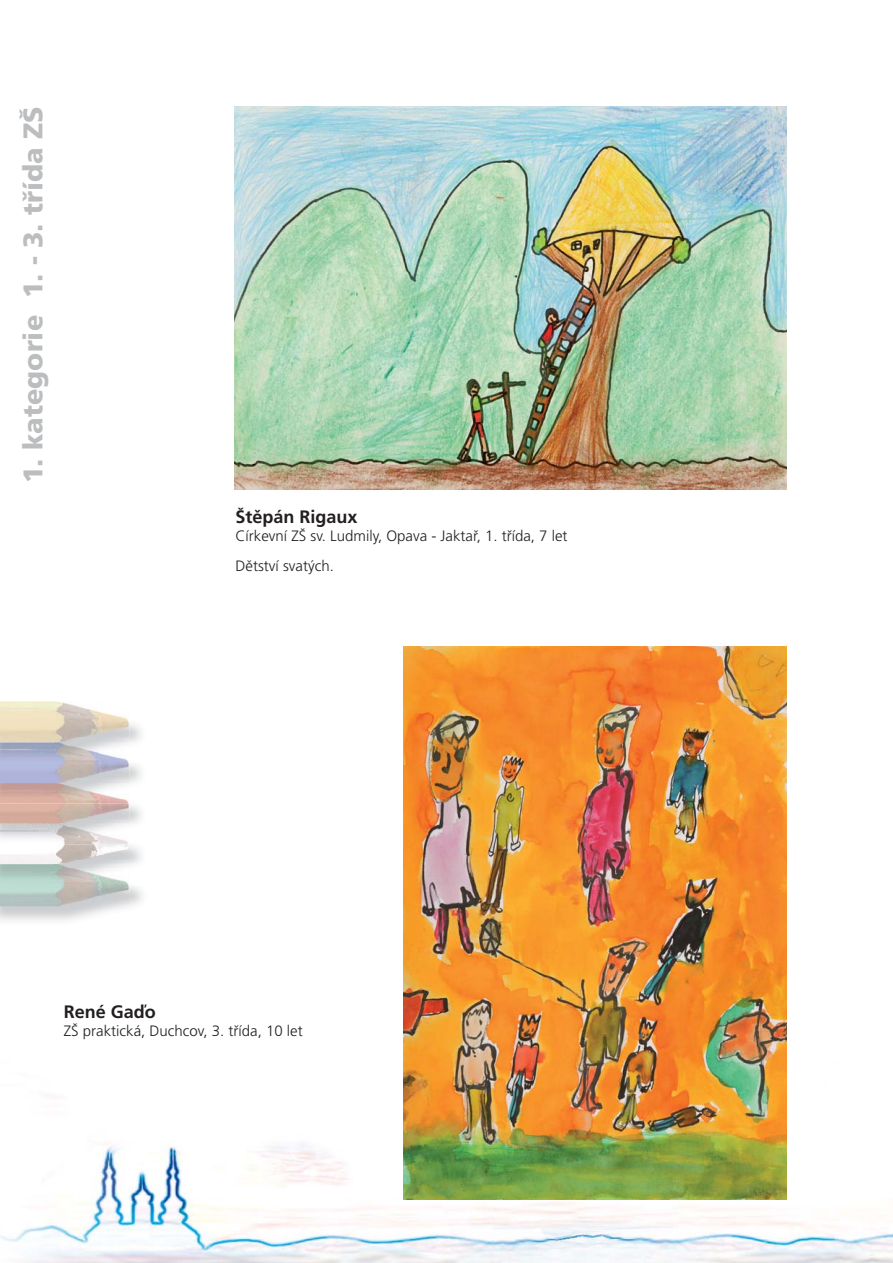
<style>
.page{position:relative;width:893px;height:1263px;background:#fff}
.page>*{position:absolute;margin:0;border:0;box-sizing:border-box;transform-origin:0 0}
.t1{font:900 27px "Frutiger CE";color:#bbbdbf}
.t2{font:700 18px "Frutiger CE";color:#231f20}
.t3{font:300 15px/30px "Frutiger CE";color:#231f20}
</style>
<div class="page">
<img style="left:0;top:863px;width:893px;height:400px">
<img style="left:0;top:867px;width:147px;height:59px">
<img style="left:0;top:885px;width:130px;height:23px">
<img style="left:130px;top:846px;width:17px;height:39px">
<img style="left:0;top:745px;width:130px;height:115px">
<img style="left:0;top:860px;width:130px;height:7px">
<img style="left:128px;top:724px;width:13px;height:100px">
<img style="left:128px;top:826px;width:2px;height:18px">
<img style="left:0;top:819px;width:130px;height:7px">
<img style="left:128px;top:783px;width:13px;height:20px">
<img style="left:0;top:779px;width:130px;height:7px">
<img style="left:128px;top:742px;width:13px;height:21px">
<img style="left:0;top:701px;width:130px;height:44px">
<img style="left:234px;top:106px;width:553px;height:383px">
<img style="left:404px;top:646px;width:383px;height:553px">
<h1 class="t1" style="left:20px;top:483px;width:378px;rotate:-90deg">1. kategorie 1. - 3. třída ZŠ</h1>
<p class="t2" style="left:236px;top:508px;width:124px">Štěpán Rigaux</p>
<p class="t3" style="left:236px;top:522px;width:333px">Církevní ZŠ sv. Ludmily, Opava - Jaktař, 1. třída, 7 let<br>Dětství svatých.</p>
<p class="t2" style="left:64px;top:1003px;width:94px">René Gaďo</p>
<p class="t3" style="left:64px;top:1016px;width:240px">ZŠ praktická, Duchcov, 3. třída, 10 let</p>
</div>
